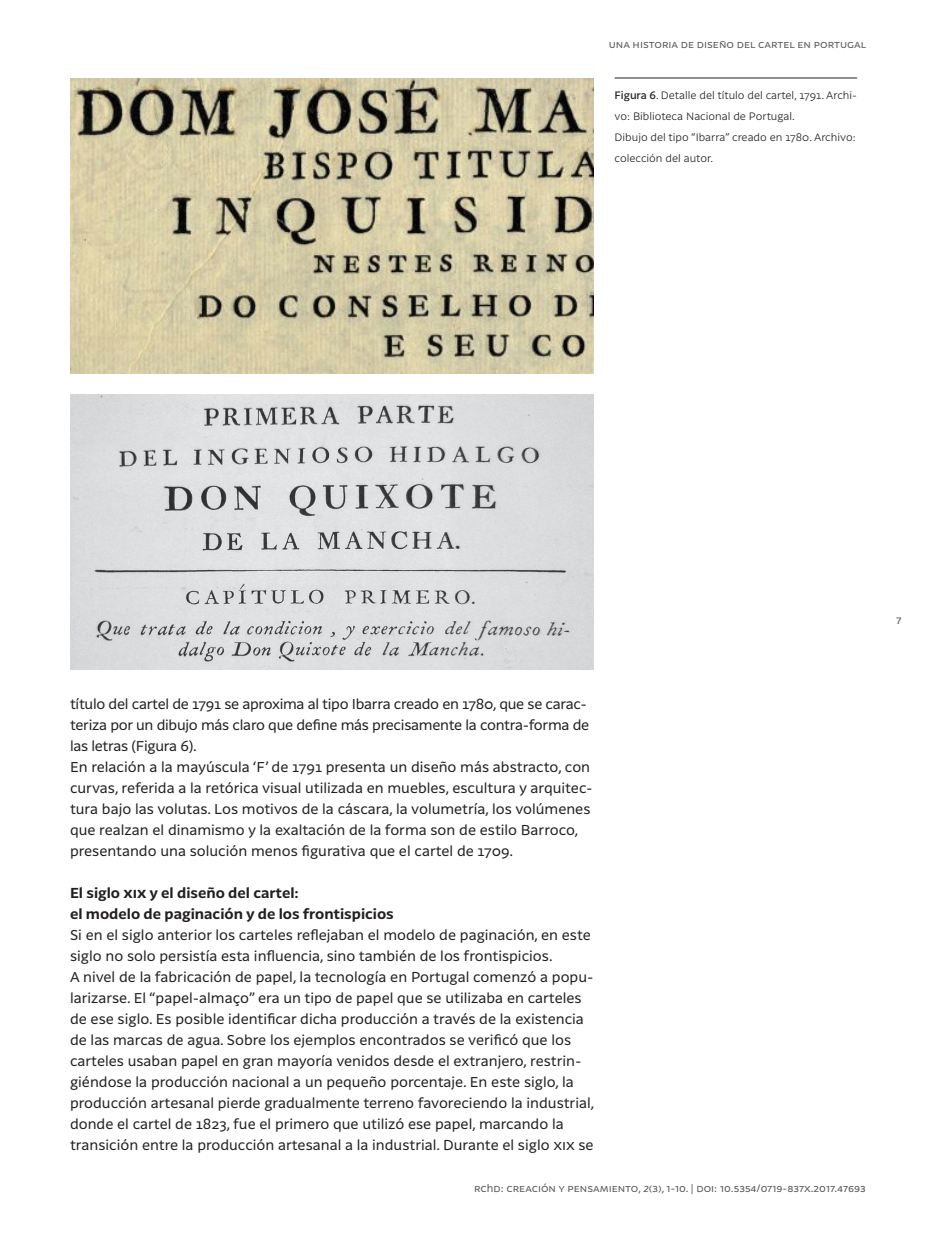
<style>
.page{position:relative;width:943px;height:1241px;background:#fff}
.page>*{position:absolute;margin:0;border:0;box-sizing:border-box;transform-origin:0 0}
.t1{font:14px/21px "Latina";color:#231f20}
.t2{font:700 14px/21px "Latina";color:#231f20}
.t3{font:11.38px "Latina";color:#57585a}
.t4{font:300 10.5px/21px "Latina";color:#231f20}
.t5{font:10.5px "Latina";color:#57585a}
.s1{font-weight:500}
.s2{font-style:italic}
</style>
<div class="page">
<img style="left:70px;top:78px;width:524px;height:295px">
<img style="left:70px;top:394px;width:523px;height:275px">
<hr style="left:614px;top:78px;width:243px;height:1px;background:#231f20">
<p class="t5" style="left:608px;top:39px;width:259px">una historia de diseño del cartel en portugal</p>
<p class="t4" style="left:614px;top:85px;width:244px"><span class="s1">Figura 6</span>. Detalle del título del cartel, 1791. Archi&shy;vo: Biblioteca Nacional de Portugal.<br>Dibujo del tipo “Ibarra” creado en 1780. Archivo: colección del autor.</p>
<p class="t1" style="left:70px;top:693px;width:524px">título del cartel de 1791 se aproxima al tipo Ibarra creado en 1780, que se carac&shy;teriza por un dibujo más claro que define más precisamente la contra-forma de las letras (Figura 6).<br>En relación a la mayúscula ‘F’ de 1791 presenta un diseño más abstracto, con curvas, referida a la retórica visual utilizada en muebles, escultura y arquitec&shy;tura bajo las volutas. Los motivos de la cáscara, la volumetría, los volúmenes que realzan el dinamismo y la exaltación de la forma son de estilo Barroco, presentando una solución menos figurativa que el cartel de 1709.</p>
<p class="t2" style="left:70px;top:882px;width:325px">El siglo xix y el diseño del cartel:<br>el modelo de paginación y de los frontispicios</p>
<p class="t1" style="left:70px;top:924px;width:526px">Si en el siglo anterior los carteles reflejaban el modelo de paginación, en este siglo no solo persistía esta influencia, sino también de los frontispicios.<br>A nivel de la fabricación de papel, la tecnología en Portugal comenzó a popu&shy;larizarse. El “papel-almaço” era un tipo de papel que se utilizaba en carteles de ese siglo. Es posible identificar dicha producción a través de la existencia de las marcas de agua. Sobre los ejemplos encontrados se verificó que los carteles usaban papel en gran mayoría venidos desde el extranjero, restrin&shy;giéndose la producción nacional a un pequeño porcentaje. En este siglo, la producción artesanal pierde gradualmente terreno favoreciendo la industrial, donde el cartel de 1823, fue el primero que utilizó ese papel, marcando la transición entre la producción artesanal a la industrial. Durante el siglo xix se</p>
<p class="t5" style="left:474px;top:1181px;width:393px">rchd: creación y pensamiento, <span class="s2">2</span>(3), 1-10. | doi: 10.5354/0719-837x.2017.47693</p>
<p class="t3" style="left:896px;top:614px;width:7px">7</p>
</div>
